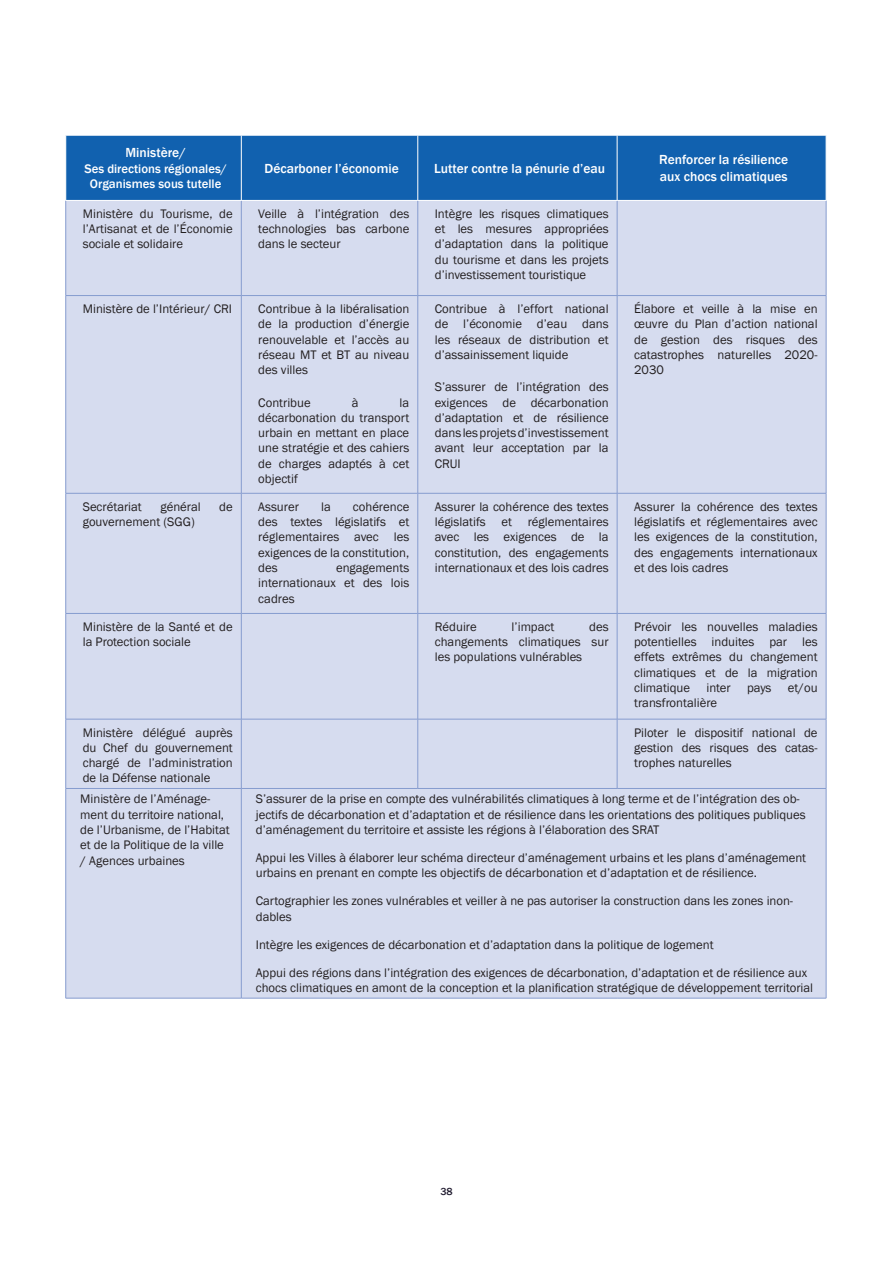
<style>
.page{position:relative;width:893px;height:1263px;background:#fff}
.page>*{position:absolute;margin:0;border:0;box-sizing:border-box;transform-origin:0 0}
.List_Paragraph{font:500 13.5px/16.2px "Franklin Gothic";color:#fff}
.List_Paragraph-2{font:12.75px/15.3px "Franklin Gothic";color:#231f20;text-align:justify}
.List_Paragraph-3{font:500 12.75px/15.3px "Franklin Gothic";color:#fff;text-align:center}
.t1{font:500 10.5px "Franklin Gothic";color:#231e32}
</style>
<div class="page">
<div style="left:66px;top:136px;width:760px;height:64px;background:#1161af"></div>
<div style="left:66px;top:201px;width:760px;height:797px;background:#d6dcef"></div>
<hr style="left:241px;top:201px;width:1px;height:94px;background:#869ccf">
<hr style="left:418px;top:201px;width:1px;height:94px;background:#869ccf">
<hr style="left:617px;top:201px;width:1px;height:94px;background:#869ccf">
<hr style="left:241px;top:296px;width:1px;height:197px;background:#869ccf">
<hr style="left:418px;top:296px;width:1px;height:197px;background:#869ccf">
<hr style="left:617px;top:296px;width:1px;height:197px;background:#869ccf">
<hr style="left:241px;top:493px;width:1px;height:120px;background:#869ccf">
<hr style="left:418px;top:493px;width:1px;height:120px;background:#869ccf">
<hr style="left:617px;top:493px;width:1px;height:120px;background:#869ccf">
<hr style="left:241px;top:614px;width:1px;height:105px;background:#869ccf">
<hr style="left:418px;top:614px;width:1px;height:105px;background:#869ccf">
<hr style="left:617px;top:614px;width:1px;height:105px;background:#869ccf">
<hr style="left:241px;top:719px;width:1px;height:69px;background:#869ccf">
<hr style="left:418px;top:719px;width:1px;height:69px;background:#869ccf">
<hr style="left:617px;top:719px;width:1px;height:69px;background:#869ccf">
<hr style="left:241px;top:789px;width:1px;height:209px;background:#869ccf">
<hr style="left:65px;top:201px;width:1px;height:94px;background:#869ccf">
<hr style="left:826px;top:201px;width:1px;height:94px;background:#869ccf">
<hr style="left:66px;top:295px;width:175px;height:1px;background:#869ccf">
<hr style="left:65px;top:296px;width:1px;height:197px;background:#869ccf">
<hr style="left:241px;top:295px;width:177px;height:1px;background:#869ccf">
<hr style="left:418px;top:295px;width:199px;height:1px;background:#869ccf">
<hr style="left:617px;top:295px;width:209px;height:1px;background:#869ccf">
<hr style="left:826px;top:296px;width:1px;height:197px;background:#869ccf">
<hr style="left:66px;top:493px;width:175px;height:1px;background:#869ccf">
<hr style="left:65px;top:493px;width:1px;height:120px;background:#869ccf">
<hr style="left:241px;top:493px;width:177px;height:1px;background:#869ccf">
<hr style="left:418px;top:493px;width:199px;height:1px;background:#869ccf">
<hr style="left:617px;top:493px;width:209px;height:1px;background:#869ccf">
<hr style="left:826px;top:493px;width:1px;height:120px;background:#869ccf">
<hr style="left:66px;top:613px;width:175px;height:1px;background:#869ccf">
<hr style="left:65px;top:614px;width:1px;height:105px;background:#869ccf">
<hr style="left:241px;top:613px;width:177px;height:1px;background:#869ccf">
<hr style="left:418px;top:613px;width:199px;height:1px;background:#869ccf">
<hr style="left:617px;top:613px;width:209px;height:1px;background:#869ccf">
<hr style="left:826px;top:614px;width:1px;height:105px;background:#869ccf">
<hr style="left:66px;top:719px;width:175px;height:1px;background:#869ccf">
<hr style="left:65px;top:719px;width:1px;height:69px;background:#869ccf">
<hr style="left:241px;top:719px;width:177px;height:1px;background:#869ccf">
<hr style="left:418px;top:719px;width:199px;height:1px;background:#869ccf">
<hr style="left:617px;top:719px;width:209px;height:1px;background:#869ccf">
<hr style="left:826px;top:719px;width:1px;height:69px;background:#869ccf">
<hr style="left:66px;top:788px;width:175px;height:1px;background:#869ccf">
<hr style="left:65px;top:789px;width:1px;height:209px;background:#869ccf">
<hr style="left:241px;top:788px;width:177px;height:1px;background:#869ccf">
<hr style="left:418px;top:788px;width:199px;height:1px;background:#869ccf">
<hr style="left:617px;top:788px;width:209px;height:1px;background:#869ccf">
<hr style="left:826px;top:789px;width:1px;height:209px;background:#869ccf">
<hr style="left:66px;top:998px;width:175px;height:1px;background:#869ccf">
<hr style="left:241px;top:998px;width:177px;height:1px;background:#869ccf">
<hr style="left:418px;top:998px;width:199px;height:1px;background:#869ccf">
<hr style="left:617px;top:998px;width:209px;height:1px;background:#869ccf">
<hr style="left:241px;top:135px;width:1px;height:65px;background:#fff">
<hr style="left:418px;top:135px;width:1px;height:65px;background:#fff">
<hr style="left:617px;top:135px;width:1px;height:65px;background:#fff">
<p class="List_Paragraph" style="left:125px;top:145px;width:62px">Ministère/</p>
<p class="List_Paragraph-3" style="left:84px;top:161px;width:144px">Ses directions régionales/<br>Organismes sous tutelle</p>
<p class="List_Paragraph" style="left:265px;top:160px;width:136px">Décarboner l’économie</p>
<p class="List_Paragraph" style="left:434px;top:160px;width:172px">Lutter contre la pénurie d’eau</p>
<p class="List_Paragraph" style="left:659px;top:152px;width:131px">Renforcer la résilience aux chocs climatiques</p>
<p class="List_Paragraph-2" style="left:83px;top:206px;width:152px">Ministère du Tourisme, de l’Artisanat et de l’Économie sociale et solidaire</p>
<p class="List_Paragraph-2" style="left:258px;top:206px;width:152px">Veille à l’intégration des technologies bas carbone dans le secteur</p>
<p class="List_Paragraph-2" style="left:435px;top:206px;width:175px">Intègre les risques climatiques et les mesures appropriées d’adaptation dans la politique du tourisme et dans les projets d’investissement touristique</p>
<p class="List_Paragraph-2" style="left:83px;top:301px;width:151px">Ministère de l’Intérieur/ CRI</p>
<p class="List_Paragraph-2" style="left:258px;top:301px;width:152px">Contribue à la libéralisation de la production d’énergie renouvelable et l’accès au réseau MT et BT au niveau des villes</p>
<p class="List_Paragraph-2" style="left:258px;top:395px;width:54px">Contribue</p>
<p class="List_Paragraph-2" style="left:352px;top:395px;width:8px">à</p>
<p class="List_Paragraph-2" style="left:634px;top:301px;width:185px">Élabore et veille à la mise en œuvre du Plan d’action national de gestion des risques des catastrophes naturelles 2020- 2030</p>
<p class="List_Paragraph-2" style="left:435px;top:301px;width:175px">Contribue à l’effort national de l’économie d’eau dans les réseaux de distribution et d’assainissement liquide</p>
<p class="List_Paragraph-2" style="left:435px;top:380px;width:175px">S’assurer de l’intégration des exigences de décarbonation d’adaptation et de résilience dans les projets d’investissement avant leur acceptation par la CRUI</p>
<p class="List_Paragraph-2" style="left:258px;top:395px;width:152px;text-indent:141px">la décarbonation du transport urbain en mettant en place une stratégie et des cahiers de charges adaptés à cet objectif</p>
<p class="List_Paragraph-2" style="left:83px;top:499px;width:61px">Secrétariat</p>
<p class="List_Paragraph-2" style="left:160px;top:499px;width:42px">général</p>
<p class="List_Paragraph-2" style="left:219px;top:499px;width:15px">de</p>
<p class="List_Paragraph-2" style="left:83px;top:514px;width:114px">gouvernement (SGG)</p>
<p class="List_Paragraph-2" style="left:258px;top:499px;width:152px;text-indent:95px">cohérence des textes législatifs et réglementaires avec les exigences de la constitution, des</p>
<p class="List_Paragraph-2" style="left:258px;top:499px;width:42px">Assurer</p>
<p class="List_Paragraph-2" style="left:321px;top:499px;width:11px">la</p>
<p class="List_Paragraph-2" style="left:258px;top:560px;width:152px;text-indent:78px">engagements internationaux et des lois cadres</p>
<p class="List_Paragraph-2" style="left:435px;top:499px;width:175px">Assurer la cohérence des textes législatifs et réglementaires avec les exigences de la constitution, des engagements internationaux et des lois cadres</p>
<p class="List_Paragraph-2" style="left:634px;top:499px;width:185px">Assurer la cohérence des textes législatifs et réglementaires avec les exigences de la constitution, des engagements internationaux et des lois cadres</p>
<p class="List_Paragraph-2" style="left:83px;top:619px;width:152px">Ministère de la Santé et de la Protection sociale</p>
<p class="List_Paragraph-2" style="left:435px;top:619px;width:44px">Réduire</p>
<p class="List_Paragraph-2" style="left:512px;top:619px;width:44px">l’impact</p>
<p class="List_Paragraph-2" style="left:435px;top:619px;width:175px;text-indent:154px">des changements climatiques sur les populations vulnérables</p>
<p class="List_Paragraph-2" style="left:634px;top:619px;width:185px">Prévoir les nouvelles maladies potentielles induites par les effets extrêmes du changement climatiques et de la migration climatique</p>
<p class="List_Paragraph-2" style="left:706px;top:680px;width:26px">inter</p>
<p class="List_Paragraph-2" style="left:747px;top:680px;width:26px">pays</p>
<p class="List_Paragraph-2" style="left:788px;top:680px;width:31px">et/ou</p>
<p class="List_Paragraph-2" style="left:634px;top:696px;width:85px">transfrontalière</p>
<p class="List_Paragraph-2" style="left:83px;top:725px;width:152px">Ministère délégué auprès du Chef du gouvernement chargé de l’administration de la Défense nationale</p>
<p class="List_Paragraph-2" style="left:634px;top:725px;width:185px">Piloter le dispositif national de gestion des risques des catas&shy;trophes naturelles</p>
<p class="List_Paragraph-2" style="left:80px;top:792px;width:151px;text-align:left">Ministère de l’Aménage&shy;ment du territoire national, de l’Urbanisme, de l’Habitat et de la Politique de la ville / Agences urbaines</p>
<p class="List_Paragraph-2" style="left:256px;top:792px;width:551px;text-align:left">S’assurer de la prise en compte des vulnérabilités climatiques à long terme et de l’intégration des ob&shy;jectifs de décarbonation et d’adaptation et de résilience dans les orientations des politiques publiques d’aménagement du territoire et assiste les régions à l’élaboration des SRAT</p>
<p class="List_Paragraph-2" style="left:256px;top:850px;width:552px">Appui les Villes à élaborer leur schéma directeur d’aménagement urbains et les plans d’aménagement urbains en prenant en compte les objectifs de décarbonation et d’adaptation et de résilience.</p>
<p class="List_Paragraph-2" style="left:256px;top:894px;width:539px">Cartographier les zones vulnérables et veiller à ne pas autoriser la construction dans les zones inon&shy;dables</p>
<p class="List_Paragraph-2" style="left:256px;top:937px;width:459px">Intègre les exigences de décarbonation et d’adaptation dans la politique de logement</p>
<p class="List_Paragraph-2" style="left:256px;top:965px;width:559px">Appui des régions dans l’intégration des exigences de décarbonation, d’adaptation et de résilience aux chocs climatiques en amont de la conception et la planification stratégique de développement territorial</p>
<p class="t1" style="left:440px;top:1185px;width:14px">38</p>
</div>
